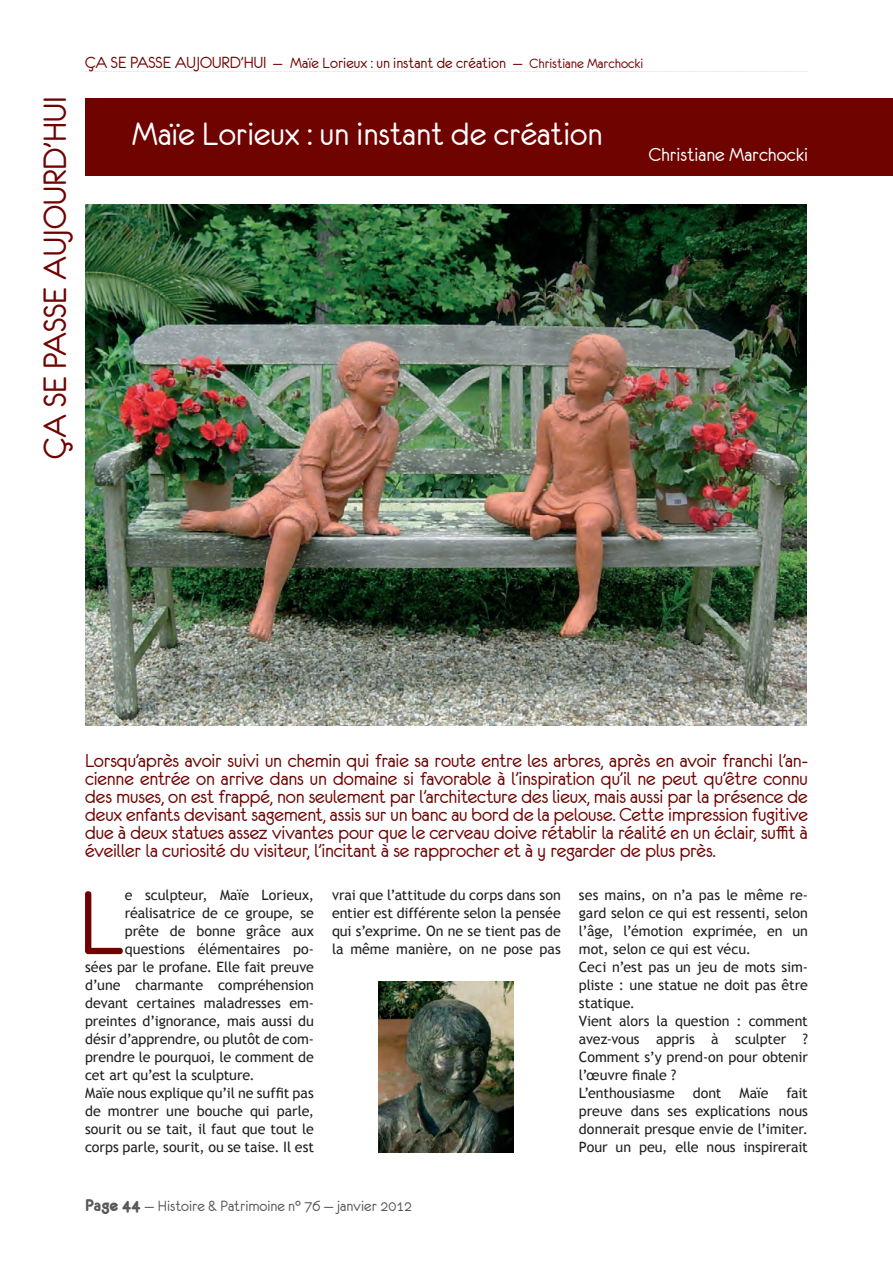
<style>
.page{position:relative;width:893px;height:1263px;background:#fff}
.page>*{position:absolute;margin:0;border:0;box-sizing:border-box;transform-origin:0 0}
.t1{font:100.65px "Eurofurenceregular";color:#6f0300}
.t2{font:36px "Eurofurenceregular";color:#fff}
.t3{font:36px "Eurofurenceregular";color:#6f0300}
.t4{font:21px/18px "Eurofurenceregular";letter-spacing:-.005em;color:#6f0300;text-align:justify}
.t5{font:21px "Eurofurenceregular";color:#fff}
.t6{font:16.5px "Eurofurenceregular";color:#6f0300}
.t7{font:16.5px "Eurofurenceregular";color:#57585a}
.t8{font:14.25px/18px "Trebuchet MS";letter-spacing:-.005em;color:#231f20;text-align:justify}
.s1{font-size:18px}
.s2{font-size:15px}
.s3{font-family:"Eurofurencebold";font-size:18px}
</style>
<div class="page">
<div style="left:85px;top:98px;width:808px;height:77px;background:#6f0300"></div>
<img style="left:85px;top:204px;width:722px;height:522px">
<img style="left:378px;top:981px;width:135px;height:171px">
<p class="t3" style="left:37px;top:459px;width:365px;rotate:-90deg">ÇA SE PASSE AUJOURD’HUI</p>
<p class="t6" style="left:85px;top:54px;width:560px"><span class="s1">ÇA SE PASSE AUJOURD’HUI</span> — Maïe Lorieux : un instant de création — <span class="s2">Christiane Marchocki</span></p>
<p class="t2" style="left:132px;top:116px;width:472px">Maïe Lorieux : un instant de création</p>
<p class="t5" style="left:649px;top:144px;width:161px">Christiane Marchocki</p>
<p class="t4" style="left:85px;top:752px;width:724px">Lorsqu’après avoir suivi un chemin qui fraie sa route entre les arbres, après en avoir franchi l’an&shy;cienne entrée on arrive dans un domaine si favorable à l’inspiration qu’il ne peut qu’être connu des muses, on est frappé, non seulement par l’architecture des lieux, mais aussi par la présence de deux enfants devisant sagement, assis sur un banc au bord de la pelouse. Cette impression fugitive due à deux statues assez vivantes pour que le cerveau doive rétablir la réalité en un éclair, suffit à éveiller la curiosité du visiteur, l’incitant à se rapprocher et à y regarder de plus près.</p>
<p class="t1" style="left:79px;top:872px;width:48px">L</p>
<p class="t8" style="left:125px;top:886px;width:191px">e sculpteur, Maïe Lorieux,</p>
<p class="t8" style="left:125px;top:904px;width:191px">réalisatrice de ce groupe, se</p>
<p class="t8" style="left:125px;top:922px;width:191px">prête de bonne grâce aux</p>
<p class="t8" style="left:125px;top:940px;width:191px">questions élémentaires po-</p>
<p class="t8" style="left:85px;top:958px;width:230px">sées par le profane. Elle fait preuve</p>
<p class="t8" style="left:85px;top:976px;width:230px">d’une charmante compréhension</p>
<p class="t8" style="left:85px;top:994px;width:230px">devant certaines maladresses em-</p>
<p class="t8" style="left:85px;top:1012px;width:230px">preintes d’ignorance, mais aussi du</p>
<p class="t8" style="left:85px;top:1030px;width:230px">désir d’apprendre, ou plutôt de com-</p>
<p class="t8" style="left:85px;top:1048px;width:230px">prendre le pourquoi, le comment de</p>
<p class="t8" style="left:85px;top:1066px;width:171px">cet art qu’est la sculpture.</p>
<p class="t8" style="left:85px;top:1084px;width:230px">Maïe nous explique qu’il ne suffit pas de montrer une bouche qui parle, sourit ou se tait, il faut que tout le corps parle, sourit, ou se taise. Il est</p>
<p class="t8" style="left:332px;top:886px;width:230px">vrai que l’attitude du corps dans son entier est différente selon la pensée qui s’exprime. On ne se tient pas de la même manière, on ne pose pas</p>
<p class="t8" style="left:579px;top:886px;width:230px">ses mains, on n’a pas le même re&shy;gard selon ce qui est ressenti, selon l’âge, l’émotion exprimée, en un mot, selon ce qui est vécu.</p>
<p class="t8" style="left:579px;top:958px;width:230px">Ceci n’est pas un jeu de mots sim&shy;pliste : une statue ne doit pas être statique.</p>
<p class="t8" style="left:579px;top:1012px;width:230px">Vient alors la question : comment avez-vous appris à sculpter ?<br>Comment s’y prend-on pour obtenir l’œuvre finale ?</p>
<p class="t8" style="left:579px;top:1084px;width:230px">L’enthousiasme dont Maïe fait preuve dans ses explications nous donnerait presque envie de l’imiter.<br>Pour un peu, elle nous inspirerait</p>
<p class="t7" style="left:85px;top:1198px;width:329px"><span class="s3">Page 44</span> — Histoire &amp; Patrimoine n° 76 — janvier 2012</p>
</div>
